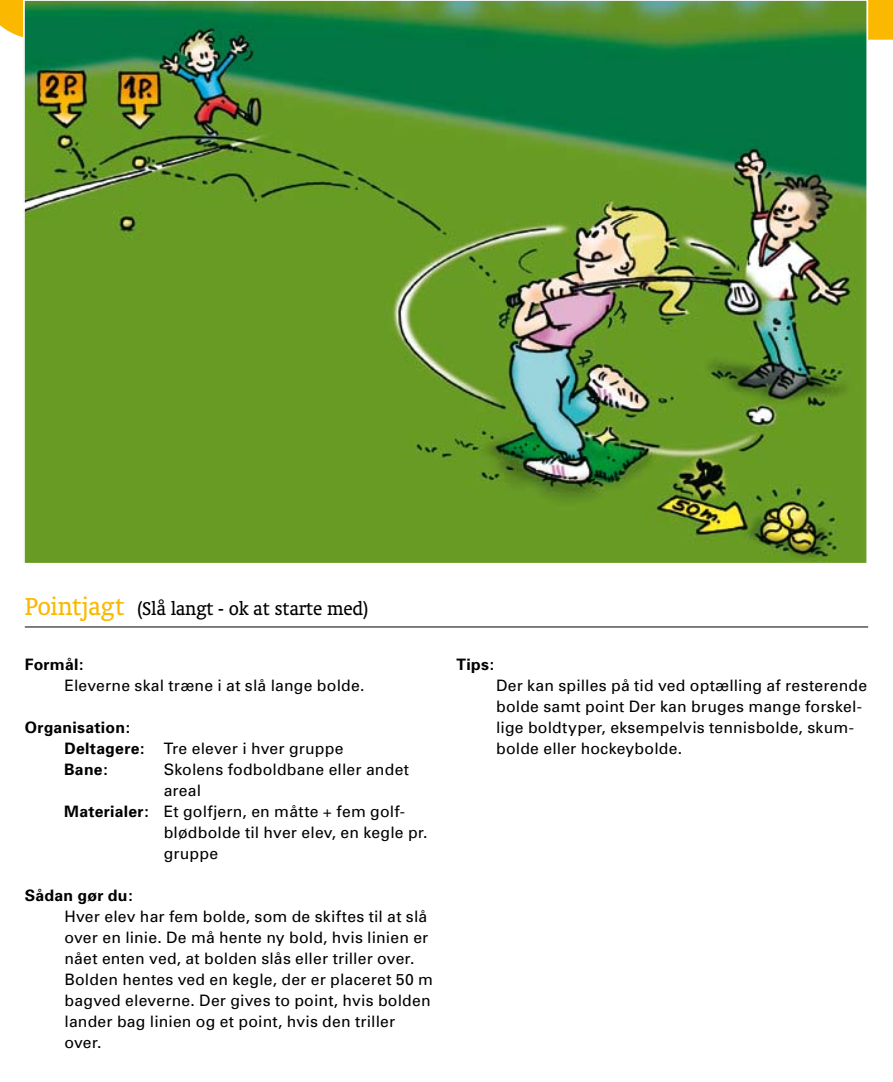
<style>
.page{position:relative;width:893px;height:1082px;background:#fff}
.page>*{position:absolute;margin:0;border:0;box-sizing:border-box;transform-origin:0 0}
.t1{font:21px "Oranda BT";letter-spacing:-.01em;color:#000}
.t2{font:15.75px/21px "Univers";letter-spacing:.01em;color:#000}
.t3{font:700 15.75px/21px "Univers";letter-spacing:.015em;color:#000}
.s1{font-size:28px;color:#fab900}
.s2{font-weight:400}
.s3{font-weight:700}
</style>
<div class="page">
<svg style="left:0;top:0;width:893px;height:40px;background:#bbb957"></svg>
<img style="left:26px;top:3px;width:839px;height:558px">
<hr style="left:25px;top:626px;width:843px;height:1px;background:#000">
<h1 class="t1" style="left:25px;top:596px;width:345px"><span class="s1">Pointjagt</span> (Slå langt - ok at starte med)</h1>
<p class="t3" style="left:25px;top:653px;width:60px">Formål:</p>
<p class="t2" style="left:64px;top:674px;width:301px">Eleverne skal træne i at slå lange bolde.</p>
<p class="t3" style="left:64px;top:716px;width:281px;text-indent:-39px">Organisation:<br>Deltagere: <span class="s2">Tre elever i hver gruppe<br></span>Bane:</p>
<p class="t2" style="left:164px;top:758px;width:247px">Skolens fodboldbane eller andet</p>
<p class="t2" style="left:164px;top:779px;width:39px">areal</p>
<p class="t2" style="left:64px;top:800px;width:342px"><span class="s3">Materialer:</span> Et golfjern, en måtte + fem golf-</p>
<p class="t2" style="left:164px;top:821px;width:265px">blødbolde til hver elev, en kegle pr.</p>
<p class="t2" style="left:164px;top:842px;width:56px">gruppe</p>
<p class="t3" style="left:25px;top:884px;width:109px">Sådan gør du:</p>
<p class="t2" style="left:64px;top:905px;width:370px">Hver elev har fem bolde, som de skiftes til at slå over en linie. De må hente ny bold, hvis linien er nået enten ved, at bolden slås eller triller over.<br>Bolden hentes ved en kegle, der er placeret 50 m bagved eleverne. Der gives to point, hvis bolden lander bag linien og et point, hvis den triller over.</p>
<p class="t3" style="left:456px;top:653px;width:39px">Tips:</p>
<p class="t2" style="left:496px;top:674px;width:373px">Der kan spilles på tid ved optælling af resterende bolde samt point Der kan bruges mange forskel&shy;lige boldtyper, eksempelvis tennisbolde, skum&shy;bolde eller hockeybolde.</p>
</div>
